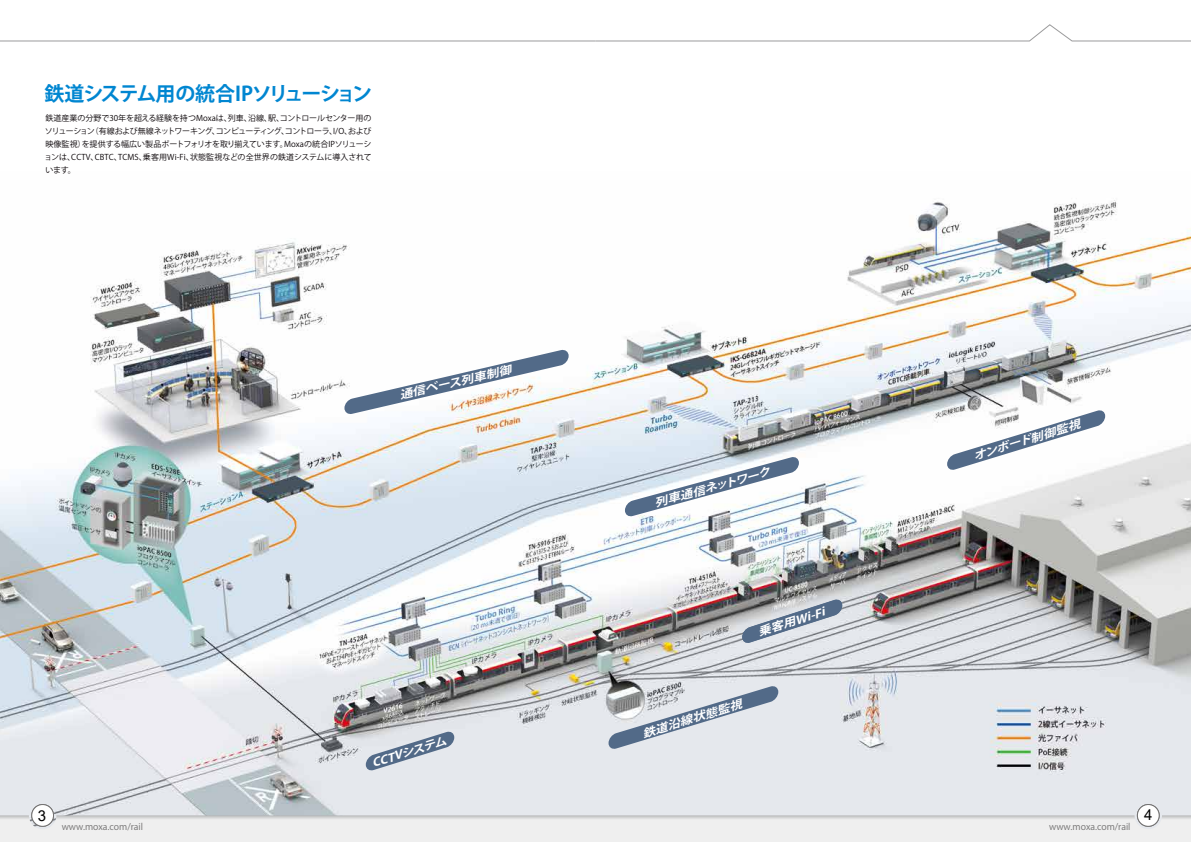
<style>
.page{position:relative;width:1191px;height:842px;background:#fff}
.page>*{position:absolute;margin:0;border:0;box-sizing:border-box;transform-origin:0 0}
.t1{font:700 20px "Koz Go Pro";letter-spacing:-.07em;color:#0086d1}
.t2{font:15px "Arial";color:#000}
.t3{font:italic 700 11.1px "Koz Go Pro";color:#fff;scale:1.16 1}
.t4{font:9px "Koz Go Pro";color:#727171}
.t5{font:8px/13px "Koz Go Pro";letter-spacing:.015em;color:#080205;text-align:justify}
</style>
<div class="page">
<img style="left:0;top:200px;width:1191px;height:615px">
<svg style="left:608px;top:684px;width:170px;height:67px;background:#bbc2cd"></svg>
<svg style="left:947px;top:408px;width:158px;height:64px"></svg>
<svg style="left:366px;top:730px;width:88px;height:42px;background:#afbac7"></svg>
<svg style="left:344px;top:347px;width:224px;height:70px"></svg>
<svg style="left:625px;top:455px;width:174px;height:63px"></svg>
<svg style="left:742px;top:597px;width:100px;height:48px;background:#a2abb7"></svg>
<svg style="left:595px;top:24px;width:596px;height:18px"></svg>
<svg style="left:0;top:815px;width:1191px;height:27px"></svg>
<hr style="left:0;top:41px;width:595px;height:1px;background:#9b9b9c">
<div style="left:32px;top:804px;width:22px;height:22px;background:#fff;border-radius:50%"></div>
<div style="left:31px;top:804px;width:23px;height:22px;border:1px solid #727171;border-radius:50%"></div>
<div style="left:1137px;top:804px;width:22px;height:22px;background:#fff;border-radius:50%"></div>
<div style="left:1137px;top:804px;width:22px;height:22px;border:1px solid #727171;border-radius:50%"></div>
<h1 class="t1" style="left:44px;top:81px;width:329px">鉄道システム用の統合IPソリューション</h1>
<p class="t5" style="left:44px;top:111px;width:329px">鉄道産業の分野で30年を超える経験を持つMoxaは、列車、沿線、駅、コントロールセンター用のソリューション（有線および無線ネットワーキング、コンピューティング、コントローラ、I/O、および映像監視）を提供する幅広い製品ポートフォリオを取り揃えています。Moxaの統合IPソリューションは、CCTV、CBTC、TCMS、乗客用Wi-Fi、状態監視などの全世界の鉄道システムに導入されています。</p>
<h3 class="t3" style="left:398px;top:388px;width:100px;rotate:-13deg">通信ベース列車制御</h3>
<h3 class="t3" style="left:370px;top:756px;width:68px;rotate:-17deg">CCTVシステム</h3>
<h3 class="t3" style="left:653px;top:496px;width:105px;rotate:-15deg">列車通信ネットワーク</h3>
<h3 class="t3" style="left:756px;top:625px;width:61px;rotate:-17deg">乗客用Wi-Fi</h3>
<h3 class="t3" style="left:640px;top:727px;width:91px;rotate:-17deg">鉄道沿線状態監視</h3>
<h3 class="t3" style="left:971px;top:449px;width:97px;rotate:-17deg">オンボード制御監視</h3>
<h2 class="t2" style="left:38px;top:805px;width:10px">3</h2>
<h2 class="t2" style="left:1144px;top:804px;width:10px">4</h2>
<p class="t4" style="left:62px;top:821px;width:83px">www.moxa.com/rail</p>
<p class="t4" style="left:1049px;top:821px;width:83px">www.moxa.com/rail</p>
</div>
